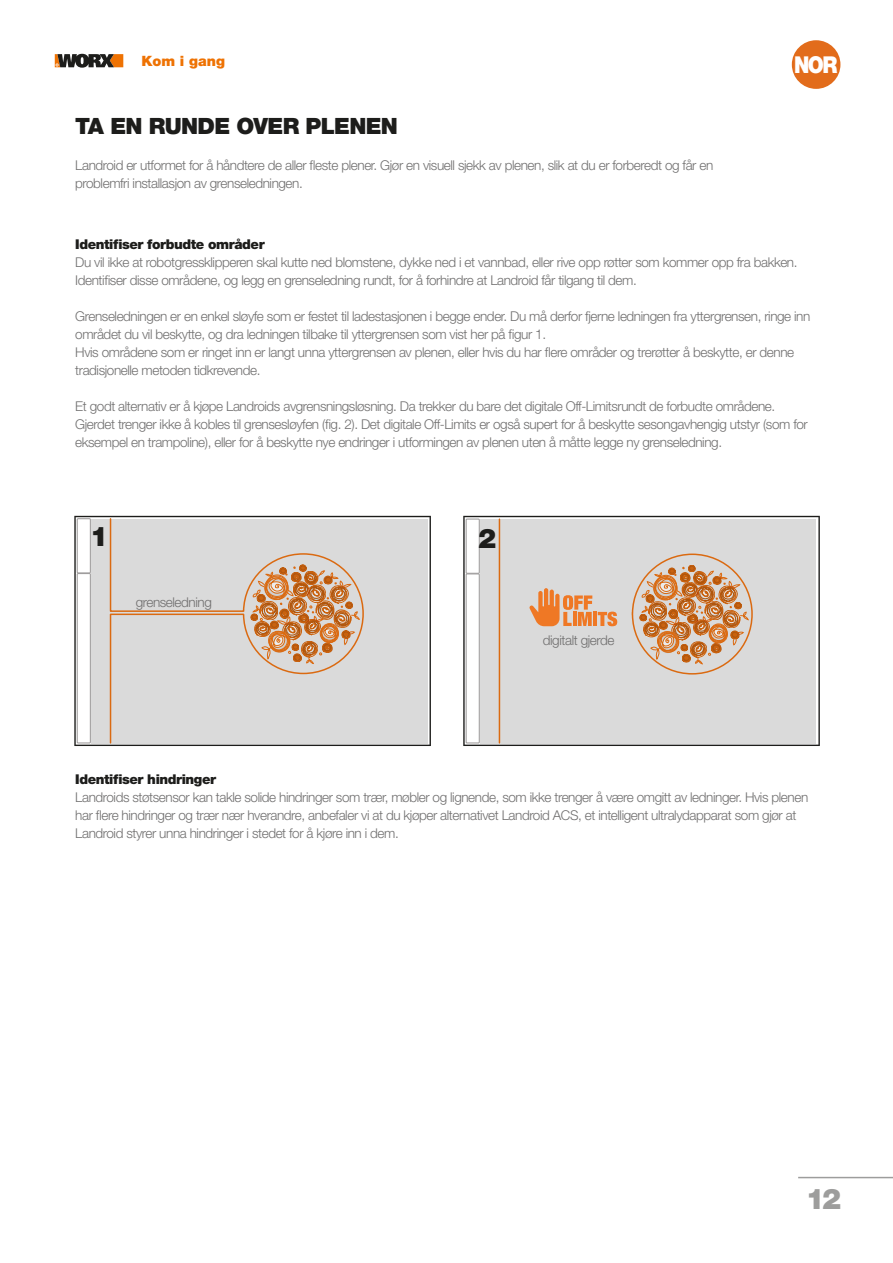
<style>
.page{position:relative;width:893px;height:1263px;background:#fff}
.page>*{position:absolute;margin:0;border:0;box-sizing:border-box;transform-origin:0 0}
.t1{font:900 28.5px "Helvetica Neue LT Std";color:#9d9d9c}
.t2{font:900 27.15px "Helvetica Neue LT Std";color:#1d1d1b}
.t3{font:900 23.25px "Helvetica Neue LT Std";color:#fff;scale:.87 1}
.t4{font:900 22.5px "Helvetica Neue LT Std";letter-spacing:-.03em;color:#1d1d1b}
.t5{font:900 14.25px "Helvetica Neue LT Std";color:#ee7203}
.t6{font:300 13.5px/18px "Helvetica Neue LT Std";letter-spacing:-.03em;color:#706f6f}
.t7{font:900 13.5px "Helvetica Neue LT Std";letter-spacing:-.03em;color:#1d1d1b}
</style>
<div class="page">
<div style="left:792px;top:40px;width:48px;height:49px;background:#e26c1b;border-radius:50%"></div>
<svg style="left:55px;top:54px;width:68px;height:14px"></svg>
<hr style="left:798px;top:1177px;width:95px;height:1px;background:#9d9d9c">
<svg style="left:463px;top:516px;width:357px;height:230px"></svg>
<svg style="left:74px;top:516px;width:357px;height:230px"></svg>
<div style="left:92px;top:519px;width:336px;height:224px;background:#dadada"></div>
<div style="left:77px;top:519px;width:13px;height:54px;background:#fff"></div>
<div style="left:77px;top:518px;width:14px;height:55px;border:1px solid #9d9b9b"></div>
<div style="left:77px;top:573px;width:13px;height:170px;background:#fff"></div>
<div style="left:77px;top:573px;width:14px;height:170px;border:1px solid #9d9b9b"></div>
<svg style="left:250px;top:564px;width:110px;height:100px"></svg>
<div style="left:243px;top:553px;width:121px;height:121px;border:2px solid #da6a11;border-radius:59px"></div>
<div style="left:480px;top:519px;width:336px;height:224px;background:#dadada"></div>
<div style="left:466px;top:519px;width:13px;height:54px;background:#fff"></div>
<div style="left:466px;top:518px;width:14px;height:56px;border:1px solid #9d9b9b"></div>
<div style="left:466px;top:574px;width:13px;height:169px;background:#fff"></div>
<div style="left:466px;top:573px;width:14px;height:170px;border:1px solid #9d9b9b"></div>
<svg style="left:639px;top:565px;width:109px;height:99px"></svg>
<div style="left:632px;top:553px;width:121px;height:121px;border:2px solid #da6a11;border-radius:60px"></div>
<hr style="left:499px;top:519px;width:1px;height:224px;background:#da6a11">
<svg style="left:529px;top:588px;width:63px;height:38px"></svg>
<hr style="left:593px;top:612px;width:4px;height:14px;background:#ef7825">
<svg style="left:598px;top:612px;width:19px;height:14px"></svg>
<p class="t5" style="left:141px;top:52px;width:85px">Kom i gang</p>
<h3 class="t3" style="left:794px;top:51px;width:51px">NOR</h3>
<h3 class="t4" style="left:75px;top:113px;width:324px">TA EN RUNDE OVER PLENEN</h3>
<p class="t6" style="left:75px;top:156px;width:640px">Landroid er utformet for å håndtere de aller fleste plener. Gjør en visuell sjekk av plenen, slik at du er forberedt og får en problemfri installasjon av grenseledningen.</p>
<p class="t7" style="left:75px;top:236px;width:191px">Identifiser forbudte områder</p>
<p class="t6" style="left:75px;top:253px;width:724px">Du vil ikke at robotgressklipperen skal kutte ned blomstene, dykke ned i et vannbad, eller rive opp røtter som kommer opp fra bakken.<br>Identifiser disse områdene, og legg en grenseledning rundt, for å forhindre at Landroid får tilgang til dem.</p>
<p class="t6" style="left:75px;top:307px;width:737px">Grenseledningen er en enkel sløyfe som er festet til ladestasjonen i begge ender. Du må derfor fjerne ledningen fra yttergrensen, ringe inn området du vil beskytte, og dra ledningen tilbake til yttergrensen som vist her på figur 1.<br>Hvis områdene som er ringet inn er langt unna yttergrensen av plenen, eller hvis du har flere områder og trerøtter å beskytte, er denne tradisjonelle metoden tidkrevende.</p>
<p class="t6" style="left:75px;top:397px;width:734px">Et godt alternativ er å kjøpe Landroids avgrensningsløsning. Da trekker du bare det digitale Off-Limitsrundt de forbudte områdene.<br>Gjerdet trenger ikke å kobles til grensesløyfen (fig. 2). Det digitale Off-Limits er også supert for å beskytte sesongavhengig utstyr (som for eksempel en trampoline), eller for å beskytte nye endringer i utformingen av plenen uten å måtte legge ny grenseledning.</p>
<h2 class="t2" style="left:90px;top:520px;width:20px">1</h2>
<h2 class="t2" style="left:478px;top:522px;width:20px">2</h2>
<p class="t6" style="left:136px;top:593px;width:78px">grenseledning</p>
<p class="t6" style="left:543px;top:630px;width:73px">digitalt gjerde</p>
<p class="t7" style="left:75px;top:771px;width:142px">Identifiser hindringer</p>
<p class="t6" style="left:75px;top:788px;width:734px">Landroids støtsensor kan takle solide hindringer som trær, møbler og lignende, som ikke trenger å være omgitt av ledninger. Hvis plenen har flere hindringer og trær nær hverandre, anbefaler vi at du kjøper alternativet Landroid ACS, et intelligent ultralydapparat som gjør at<br>Landroid styrer unna hindringer i stedet for å kjøre inn i dem.</p>
<h1 class="t1" style="left:806px;top:1181px;width:37px">12</h1>
</div>
